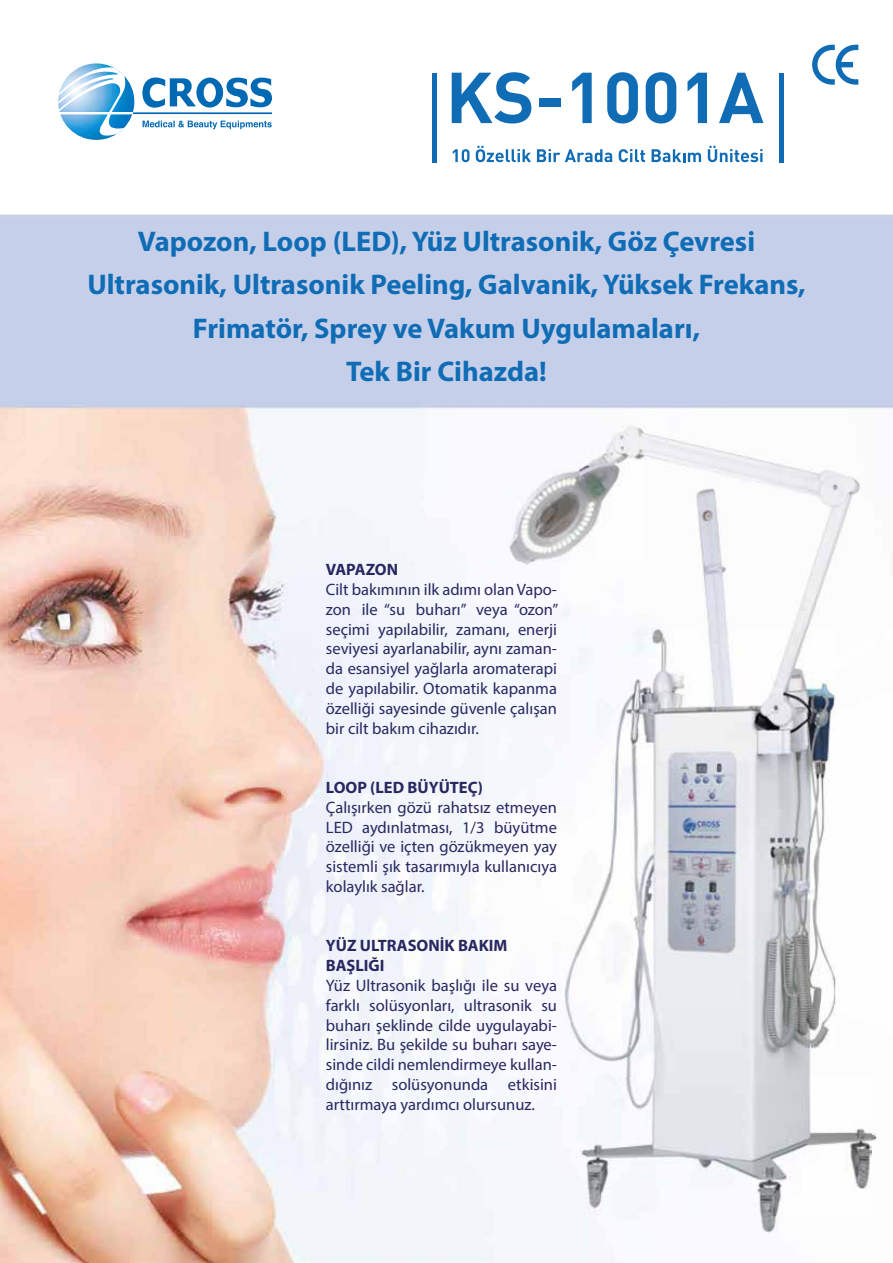
<style>
.page{position:relative;width:893px;height:1263px;background:#fff}
.page>*{position:absolute;margin:0;border:0;box-sizing:border-box;transform-origin:0 0}
.t1{font:700 28.5px/43.5px "Myriad Pro";color:#0f6cb5;text-align:center}
.t2{font:16.5px/19.8px "Myriad Pro";color:#282860;text-align:justify}
.t3{font:700 16.5px/19.8px "Myriad Pro";color:#282860}
</style>
<div class="page">
<img style="left:0;top:214px;width:893px;height:1049px">
<img style="left:510px;top:452px;width:134px;height:110px">
<img style="left:9px;top:569px;width:132px;height:96px">
<img style="left:229px;top:577px;width:52px;height:57px">
<img style="left:225px;top:788px;width:56px;height:16px">
<img style="left:127px;top:903px;width:77px;height:32px">
<img style="left:570px;top:628px;width:265px;height:433px">
<img style="left:0;top:1097px;width:212px;height:164px">
<img style="left:586px;top:1077px;width:285px;height:138px">
<svg style="left:812px;top:45px;width:46px;height:40px"></svg>
<svg style="left:142px;top:77px;width:130px;height:31px"></svg>
<hr style="left:132px;top:112px;width:140px;height:2px;background:#0069b4">
<svg style="left:58px;top:65px;width:75px;height:73px"></svg>
<svg style="left:143px;top:121px;width:129px;height:8px"></svg>
<svg style="left:452px;top:72px;width:79px;height:52px"></svg>
<div style="left:539px;top:99px;width:22px;height:8px;background:#0f6cb5"></div>
<svg style="left:572px;top:73px;width:20px;height:50px"></svg>
<svg style="left:607px;top:72px;width:31px;height:52px"></svg>
<svg style="left:646px;top:72px;width:30px;height:52px"></svg>
<svg style="left:687px;top:73px;width:20px;height:50px"></svg>
<svg style="left:719px;top:73px;width:44px;height:50px"></svg>
<svg style="left:453px;top:149px;width:16px;height:13px"></svg>
<svg style="left:476px;top:146px;width:55px;height:16px"></svg>
<svg style="left:537px;top:149px;width:75px;height:13px"></svg>
<svg style="left:619px;top:149px;width:26px;height:13px"></svg>
<svg style="left:652px;top:149px;width:49px;height:13px"></svg>
<svg style="left:708px;top:146px;width:55px;height:16px"></svg>
<div style="left:432px;top:73px;width:5px;height:90px;background:#0f6cb5"></div>
<hr style="left:779px;top:73px;width:4px;height:90px;background:#0f6cb5">
<h1 class="t1" style="left:87px;top:218px;width:720px">Vapozon, Loop (LED), Yüz Ultrasonik, Göz Çevresi Ultrasonik, Ultrasonik Peeling, Galvanik, Yüksek Frekans, Frimatör, Sprey ve Vakum Uygulamaları,<br>Tek Bir Cihazda!</h1>
<p class="t3" style="left:326px;top:559px;width:74px">VAPAZON</p>
<p class="t2" style="left:326px;top:579px;width:234px">Cilt bakımının ilk adımı olan Vapo&shy;zon ile “su buharı” veya “ozon” seçimi yapılabilir, zamanı, enerji seviyesi ayarlanabilir, aynı zaman&shy;da esansiyel yağlarla aromaterapi de yapılabilir. Otomatik kapanma özelliği sayesinde güvenle çalışan bir cilt bakım cihazıdır.</p>
<p class="t3" style="left:326px;top:777px;width:159px">LOOP (LED BÜYÜTEÇ)</p>
<p class="t2" style="left:326px;top:797px;width:233px">Çalışırken gözü rahatsız etmeyen LED aydınlatması, 1/3 büyütme özelliği ve içten gözükmeyen yay sistemli şık tasarımıyla kullanıcıya kolaylık sağlar.</p>
<p class="t3" style="left:326px;top:935px;width:183px">YÜZ ULTRASONİK BAKIM<br>BAŞLIĞI</p>
<p class="t2" style="left:326px;top:975px;width:233px">Yüz Ultrasonik başlığı ile su veya farklı solüsyonları, ultrasonik su buharı şeklinde cilde uygulayabi&shy;lirsiniz. Bu şekilde su buharı saye&shy;sinde cildi nemlendirmeye kullan&shy;dığınız solüsyonunda etkisini arttırmaya yardımcı olursunuz.</p>
</div>
